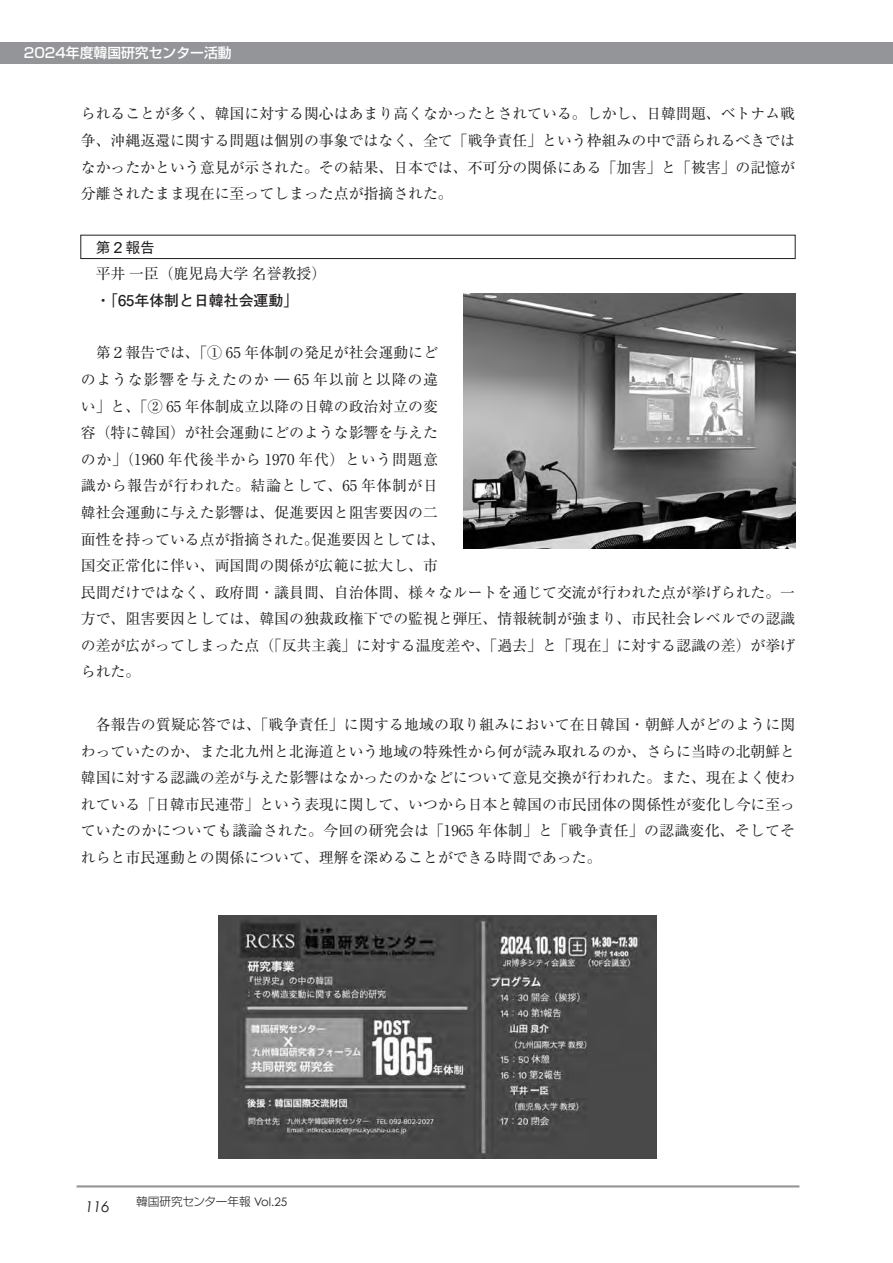
<style>
.page{position:relative;width:893px;height:1263px;background:#fff}
.page>*{position:absolute;margin:0;border:0;box-sizing:border-box;transform-origin:0 0}
.t1{font:14.85px/26.5px "Ryumin Pr 6 N";color:#231f20;text-align:justify}
.t2{font:700 14.85px "Futo Go B101 Pr 6 N";color:#231f20}
.t3{font:14.85px "Tsuku Go Pr 5 D";color:#231f20}
.t4{font:italic 14.85px "Century Gothic";color:#231f20}
.t5{font:500 13.8px "Shin Go Pr 6 N";color:#fff}
.t6{font:300 11.7px "Shin Go Pr 6 N";color:#231f20}
.s1{font-family:"Century Gothic";font-weight:400}
</style>
<div class="page">
<div style="left:81px;top:235px;width:714px;height:24px;border:1px solid #231f20"></div>
<img style="left:463px;top:293px;width:332px;height:256px">
<img style="left:218px;top:915px;width:438px;height:244px">
<div style="left:0;top:43px;width:893px;height:21px;background:#939598"></div>
<hr style="left:77px;top:1185px;width:722px;height:2px;background:#939598">
<p class="t5" style="left:24px;top:42px;width:209px">2024年度韓国研究センター活動</p>
<p class="t1" style="left:81px;top:100px;width:716px">られることが多く、韓国に対する関心はあまり高くなかったとされている。しかし、日韓問題、ベトナム戦争、沖縄返還に関する問題は個別の事象ではなく、全て「戦争責任」という枠組みの中で語られるべきではなかったかという意見が示された。その結果、日本では、不可分の関係にある「加害」と「被害」の記憶が分離されたまま現在に至ってしまった点が指摘された。</p>
<p class="t3" style="left:96px;top:234px;width:61px">第２報告</p>
<p class="t1" style="left:96px;top:259px;width:232px">平井一臣（鹿児島大学名誉教授）</p>
<p class="t2" style="left:96px;top:288px;width:204px">・「65年体制と日韓社会運動」</p>
<p class="t1" style="left:81px;top:339px;width:716px;text-align:left;text-indent:15px">第２報告では、「① 65 年体制の発足が社会運動にど<br>のような影響を与えたのか ― 65 年以前と以降の違<br>い」と、「② 65 年体制成立以降の日韓の政治対立の変<br>容（特に韓国）が社会運動にどのような影響を与えた<br>のか」（1960 年代後半から 1970 年代）という問題意<br>識から報告が行われた。結論として、65 年体制が日<br>韓社会運動に与えた影響は、促進要因と阻害要因の二<br>面性を持っている点が指摘された。促進要因としては、<br>国交正常化に伴い、両国間の関係が広範に拡大し、市<br>民間だけではなく、政府間・議員間、自治体間、様々なルートを通じて交流が行われた点が挙げられた。一方で、阻害要因としては、韓国の独裁政権下での監視と弾圧、情報統制が強まり、市民社会レベルでの認識の差が広がってしまった点（「反共主義」に対する温度差や、「過去」と「現在」に対する認識の差）が挙げられた。</p>
<p class="t1" style="left:81px;top:710px;width:716px;text-indent:15px">各報告の質疑応答では、「戦争責任」に関する地域の取り組みにおいて在日韓国・朝鮮人がどのように関わっていたのか、また北九州と北海道という地域の特殊性から何が読み取れるのか、さらに当時の北朝鮮と韓国に対する認識の差が与えた影響はなかったのかなどについて意見交換が行われた。また、現在よく使われている「日韓市民連帯」という表現に関して、いつから日本と韓国の市民団体の関係性が変化し今に至っていたのかについても議論された。今回の研究会は「1965 年体制」と「戦争責任」の認識変化、そしてそれらと市民運動との関係について、理解を深めることができる時間であった。</p>
<p class="t4" style="left:85px;top:1197px;width:26px">116</p>
<p class="t6" style="left:136px;top:1192px;width:153px">韓国研究センター年報 <span class="s1">Vol.25</span></p>
</div>
